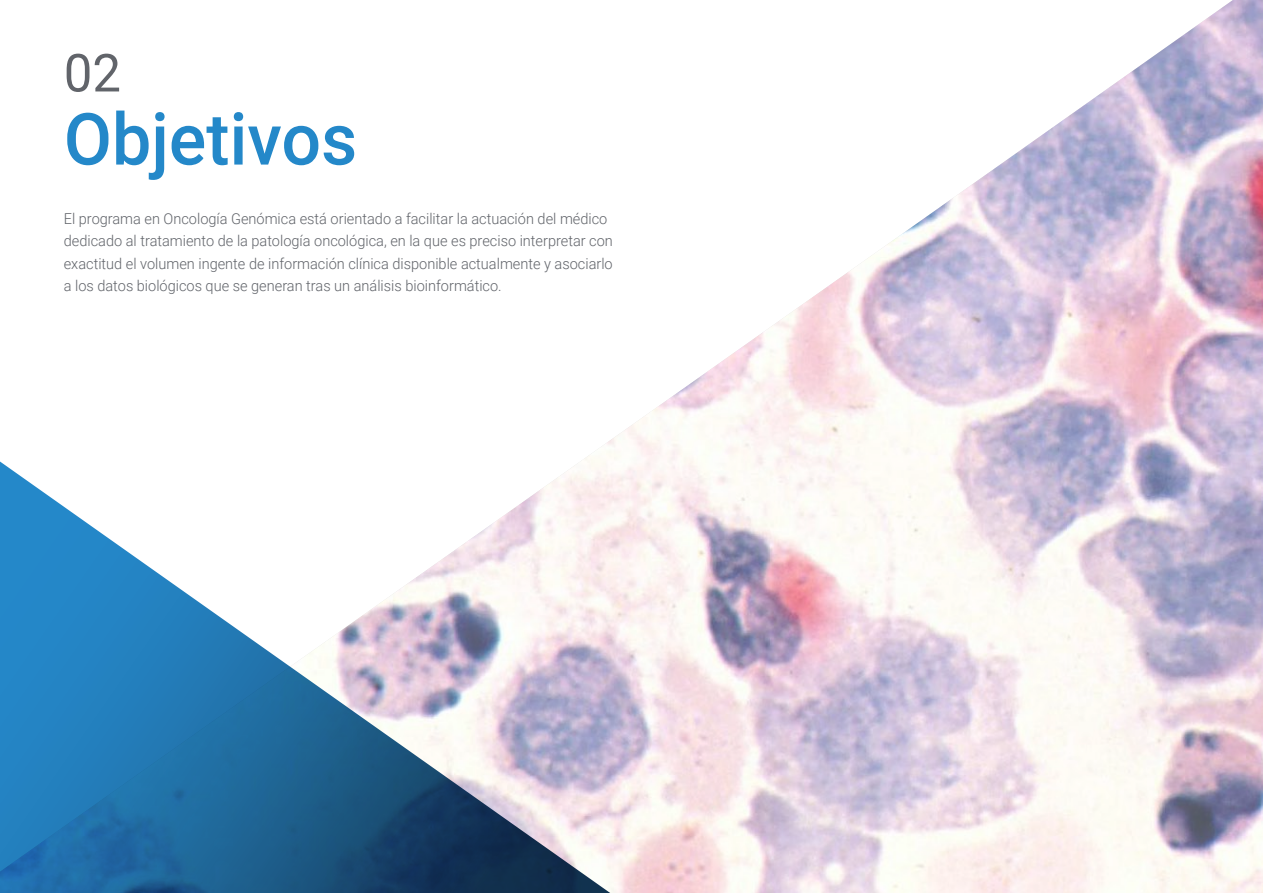
<style>
.page{position:relative;width:1263px;height:893px;background:#fff}
.page>*{position:absolute;margin:0;border:0;box-sizing:border-box;transform-origin:0 0}
.t1{font:500 72px "Roboto";color:#2488c9}
.t2{font:52.5px "Roboto";color:#61646a}
.t3{font:300 15px/22.5px "Roboto";color:#61646a}
</style>
<div class="page">
<img style="left:606px;top:0;width:657px;height:893px">
<svg style="left:0;top:446px;width:640px;height:447px"></svg>
<h2 class="t2" style="left:64px;top:36px;width:59px">02</h2>
<h1 class="t1" style="left:64px;top:89px;width:295px">Objetivos</h1>
<p class="t3" style="left:64px;top:207px;width:551px">El programa en Oncología Genómica está orientado a facilitar la actuación del médico dedicado al tratamiento de la patología oncológica, en la que es preciso interpretar con exactitud el volumen ingente de información clínica disponible actualmente y asociarlo a los datos biológicos que se generan tras un análisis bioinformático.</p>
</div>
